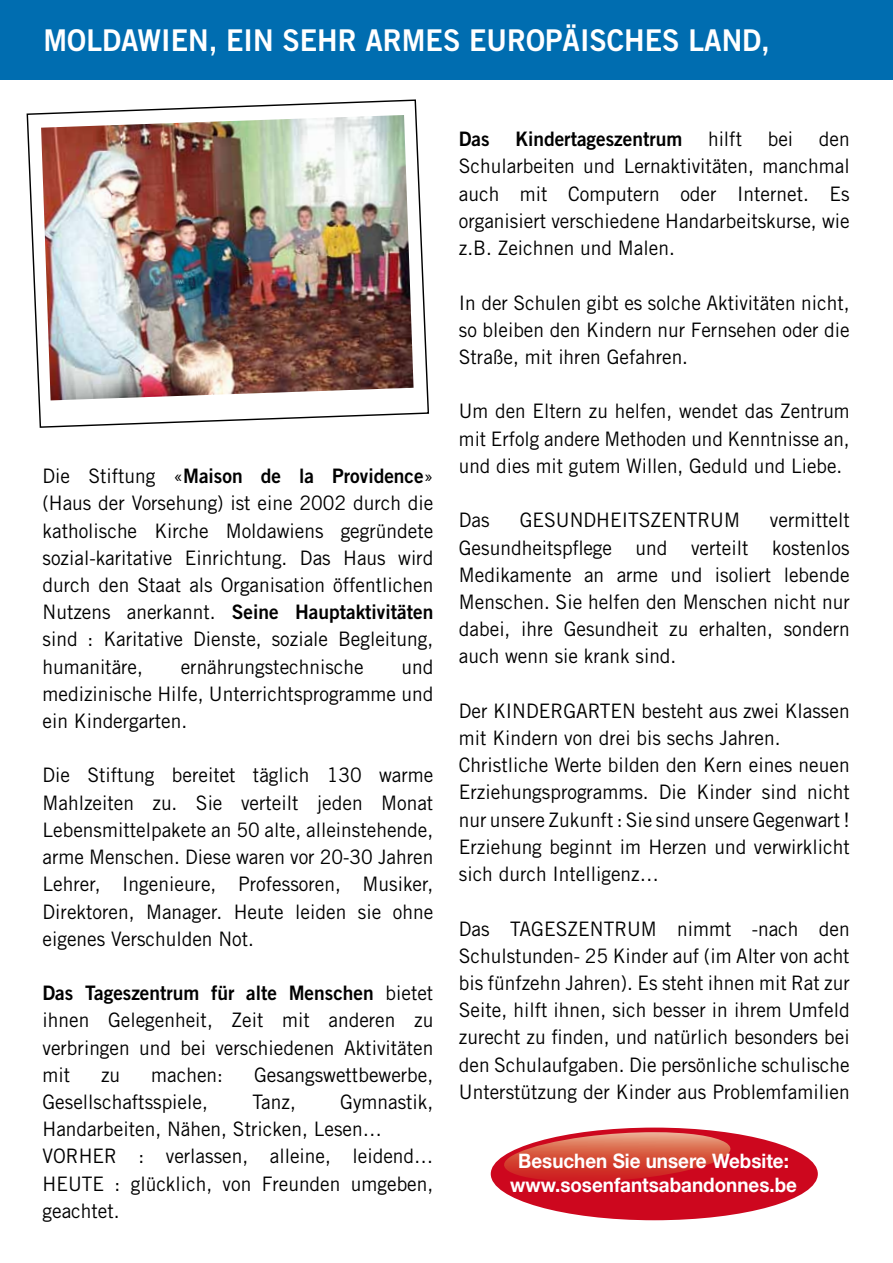
<style>
.page{position:relative;width:893px;height:1263px;background:#fff}
.page>*{position:absolute;margin:0;border:0;box-sizing:border-box;transform-origin:0 0}
.t1{font:30px "Trade Gothic Bold Two";color:#fff;scale:.95 1}
.t2{font:19.95px/27.2px "Trade Gothic";color:#000;text-align:justify;scale:.96 1}
.t3{font:19.95px "Trade Gothic Bold Two";color:#000;scale:.96 1}
.t4{font:19.95px/27.2px "Trade Gothic";color:#000;text-align:justify;scale:.95 1}
.t5{font:700 19.95px/24.2px "Helvetica Neue";color:#fff;text-align:center;scale:.94 1}
.s1{font-family:"Trade Gothic"}
</style>
<div class="page">
<div style="left:0;top:0;width:893px;height:80px;background:#006db0"></div>
<svg style="left:26px;top:99px;width:404px;height:329px"></svg>
<img style="left:41px;top:115px;width:373px;height:285px">
<div style="left:491px;top:1127px;width:327px;height:93px;background:#cd071e;border-radius:50%"></div>
<svg style="left:491px;top:1132px;width:252px;height:53px"></svg>
<h1 class="t1" style="left:44px;top:21px;width:766px">Moldawien, ein seh r arm es europäisch es Land,</h1>
<p class="t3" style="left:43px;top:464px;width:409px"><span class="s1">Die Stiftung «</span>Maison de la Providence<span class="s1">»</span></p>
<p class="t2" style="left:43px;top:489px;width:409px">(Haus der Vorsehung) ist eine 2002 durch die katholische Kirche Moldawiens gegründete sozial-karitative Einrichtung. Das Haus wird durch den Staat als Organisation öffentlichen</p>
<p class="t3" style="left:43px;top:600px;width:409px"><span class="s1">Nutzens anerkannt.</span> Seine Hauptaktivitäten</p>
<p class="t2" style="left:43px;top:625px;width:409px">sind : Karitative Dienste, soziale Begleitung, humanitäre,</p>
<p class="t2" style="left:181px;top:653px;width:192px">ernährungstechnische</p>
<p class="t2" style="left:43px;top:653px;width:409px;text-indent:359px">und medizinische Hilfe, Unterrichtsprogramme und ein Kindergarten.</p>
<p class="t2" style="left:43px;top:761px;width:409px">Die Stiftung bereitet täglich 130 warme Mahlzeiten zu. Sie verteilt jeden Monat Lebensmittelpakete an 50 alte, alleinstehende, arme Menschen. Diese waren vor 20-30 Jahren Lehrer, Ingenieure, Professoren, Musiker, Direktoren, Manager. Heute leiden sie ohne eigenes Verschulden Not.</p>
<p class="t3" style="left:43px;top:981px;width:409px">Das Tageszentrum für alte Menschen <span class="s1">bietet</span></p>
<p class="t2" style="left:43px;top:1006px;width:409px">ihnen Gelegenheit, Zeit mit anderen zu verbringen und bei verschiedenen Aktivitäten mit</p>
<p class="t2" style="left:101px;top:1061px;width:21px">zu</p>
<p class="t2" style="left:151px;top:1061px;width:76px">machen:</p>
<p class="t2" style="left:254px;top:1061px;width:188px">Gesangswettbewerbe,</p>
<p class="t2" style="left:43px;top:1088px;width:174px">Gesellschaftsspiele,</p>
<p class="t2" style="left:252px;top:1088px;width:47px">Tanz,</p>
<p class="t2" style="left:43px;top:1088px;width:409px;text-align:left;text-indent:298px">Gymnastik,<br>Handarbeiten, Nähen, Stricken, Lesen…<br>VORHER : verlassen, alleine, leidend…<br>HEUTE : glücklich, von Freunden umgeben, geachtet.</p>
<p class="t3" style="left:459px;top:127px;width:34px">Das</p>
<p class="t3" style="left:515px;top:127px;width:176px">Kindertageszentrum</p>
<p class="t2" style="left:708px;top:125px;width:37px">hilft</p>
<p class="t2" style="left:768px;top:125px;width:28px">bei</p>
<p class="t2" style="left:459px;top:125px;width:409px;text-indent:360px">den Schularbeiten und Lernaktivitäten, manchmal auch mit Computern oder Internet. Es organisiert verschiedene Handarbeitskurse, wie z.B. Zeichnen und Malen.</p>
<p class="t2" style="left:459px;top:289px;width:409px">In der Schulen gibt es solche Aktivitäten nicht, so bleiben den Kindern nur Fernsehen oder die Straße, mit ihren Gefahren.</p>
<p class="t4" style="left:459px;top:397px;width:413px">Um den Eltern zu helfen, wendet das Zentrum mit Erfolg andere Methoden und Kenntnisse an, und dies mit gutem Willen, Geduld und Liebe.</p>
<p class="t2" style="left:459px;top:506px;width:34px">Das</p>
<p class="t2" style="left:520px;top:506px;width:231px">GESUNDHEITSZENTRUM</p>
<p class="t2" style="left:459px;top:506px;width:409px;text-indent:311px">vermittelt Gesundheitspflege und verteilt kostenlos Medikamente an arme und isoliert lebende Menschen. Sie helfen den Menschen nicht nur dabei, ihre Gesundheit zu erhalten, sondern auch wenn sie krank sind.</p>
<p class="t2" style="left:459px;top:697px;width:409px;text-align:left">Der KINDERGARTEN besteht aus zwei Klassen mit Kindern von drei bis sechs Jahren.<br>Christliche Werte bilden den Kern eines neuen Erziehungsprogramms. Die Kinder sind nicht nur unsere Zukunft : Sie sind unsere Gegenwart !<br>Erziehung beginnt im Herzen und verwirklicht sich durch Intelligenz…</p>
<p class="t2" style="left:459px;top:915px;width:409px">Das TAGESZENTRUM nimmt -nach den Schulstunden- 25 Kinder auf (im Alter von acht bis fünfzehn Jahren). Es steht ihnen mit Rat zur Seite, hilft ihnen, sich besser in ihrem Umfeld zurecht zu finden, und natürlich besonders bei den Schulaufgaben. Die persönliche schulische Unterstützung der Kinder aus Problemfamilien</p>
<p class="t5" style="left:510px;top:1148px;width:307px">Besuchen Sie unsere Website: www.sosenfantsabandonnes.be</p>
</div>
